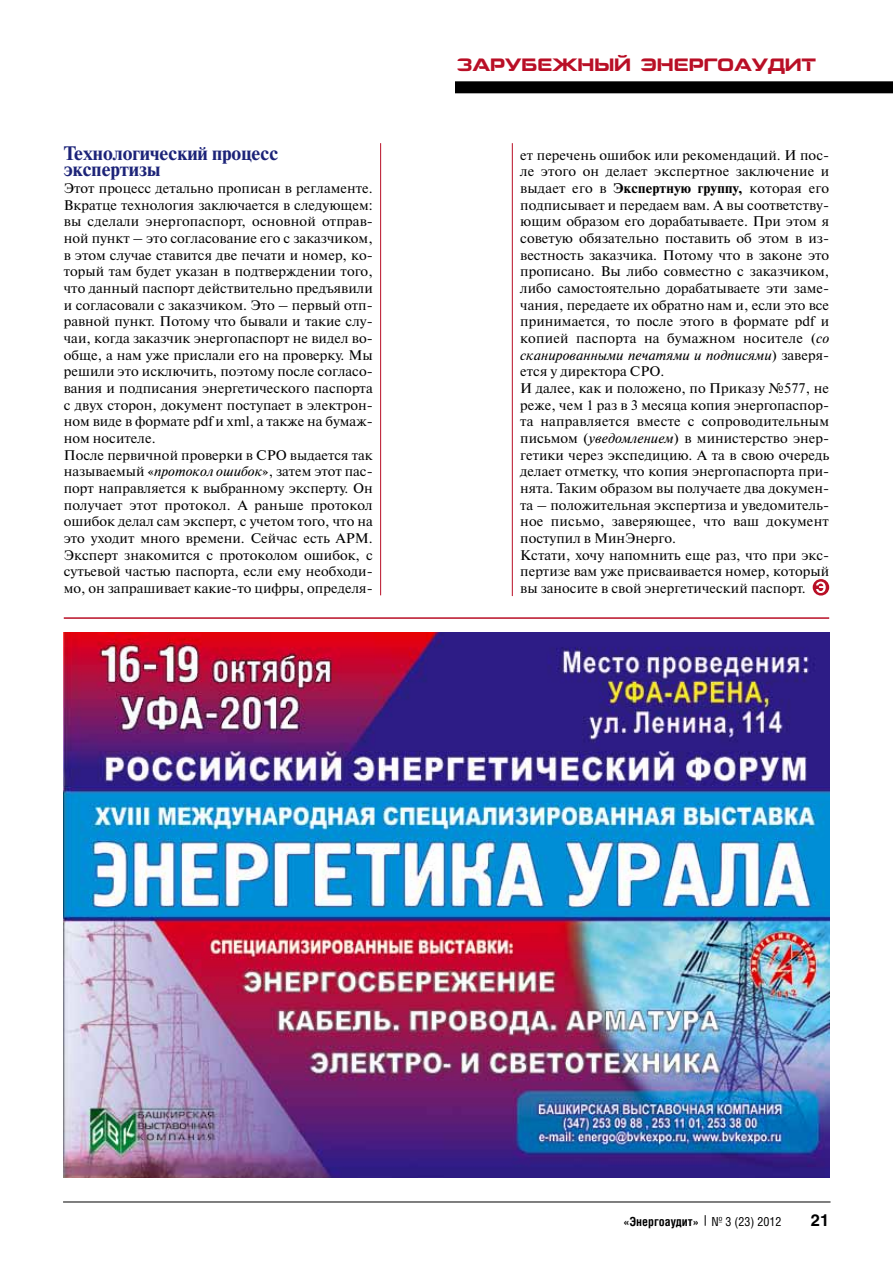
<style>
.page{position:relative;width:893px;height:1263px;background:#fff}
.page>*{position:absolute;margin:0;border:0;box-sizing:border-box;transform-origin:0 0}
.t1{font:700 19.5px/16.6px "Newton C";color:#1c2378}
.t2{font:18px "Mania Extended C";color:#b90f26}
.t3{font:700 16.5px "AG Letterica C";color:#000}
.t4{font:13.95px/16.6px "Newton C";color:#000}
.t5{font:700 12px "AG Letterica Condensed C";color:#000}
.s1{font-style:italic}
.s2{font-weight:700}
.s3{font-weight:400}
</style>
<div class="page">
<div style="left:455px;top:81px;width:438px;height:12px;background:#000"></div>
<hr style="left:63px;top:1201px;width:767px;height:1px;background:#000">
<hr style="left:64px;top:617px;width:765px;height:2px;background:#b90f26">
<div style="left:813px;top:579px;width:16px;height:16px;background:#b90f26;border-radius:50%"></div>
<svg style="left:816px;top:582px;width:10px;height:11px"></svg>
<hr style="left:380px;top:143px;width:1px;height:452px;background:#b90f26">
<hr style="left:512px;top:143px;width:1px;height:453px;background:#b90f26">
<img style="left:64px;top:632px;width:765px;height:546px">
<h1 class="t1" style="left:64px;top:145px;width:216px">Технологический процесс экспертизы</h1>
<p class="t4" style="left:64px;top:180px;width:311px">Этот процесс детально прописан в регламенте.<br>Вкратце технология заключается в следующем: вы сделали энергопаспорт, основной отправ&shy;ной пункт – это согласование его с заказчиком, в этом случае ставится две печати и номер, ко&shy;торый там будет указан в подтверждении того, что данный паспорт действительно предъявили и согласовали с заказчиком. Это – первый отп&shy;равной пункт. Потому что бывали и такие слу&shy;чаи, когда заказчик энергопаспорт не видел во&shy;обще, а нам уже прислали его на проверку. Мы решили это исключить, поэтому после согласо&shy;вания и подписания энергетического паспорта с двух сторон, документ поступает в электрон&shy;ном виде в формате pdf и xml, а также на бумаж&shy;ном носителе.<br>После первичной проверки в СРО выдается так называемый «<span class="s1">протокол ошибок</span>», затем этот пас&shy;порт направляется к выбранному эксперту. Он получает этот протокол. А раньше протокол ошибок делал сам эксперт, с учетом того, что на это уходит много времени. Сейчас есть АРМ.<br>Эксперт знакомится с протоколом ошибок, с сутьевой частью паспорта, если ему необходи&shy;мо, он запрашивает какие-то цифры, определя-</p>
<p class="t2" style="left:456px;top:54px;width:361px">ЗАРУБЕЖНЫЙ ЭНЕРГОАУДИТ</p>
<p class="t4" style="left:520px;top:147px;width:311px">ет перечень ошибок или рекомендаций. И пос&shy;ле этого он делает экспертное заключение и выдает его в <span class="s2">Экспертную группу,</span> которая его подписывает и передаем вам. А вы соответству&shy;ющим образом его дорабатываете. При этом я советую обязательно поставить об этом в из&shy;вестность заказчика. Потому что в законе это прописано. Вы либо совместно с заказчиком, либо самостоятельно дорабатываете эти заме&shy;чания, передаете их обратно нам и, если это все принимается, то после этого в формате pdf и копией паспорта на бумажном носителе (<span class="s1">со сканированными печатями и подписями</span>) заверя&shy;ется у директора СРО.<br>И далее, как и положено, по Приказу №577, не реже, чем 1 раз в 3 месяца копия энергопаспор&shy;та направляется вместе с сопроводительным письмом (<span class="s1">уведомлением</span>) в министерство энер&shy;гетики через экспедицию. А та в свою очередь делает отметку, что копия энергопаспорта при&shy;нята. Таким образом вы получаете два докумен&shy;та – положительная экспертиза и уведомитель&shy;ное письмо, заверяющее, что ваш документ поступил в МинЭнерго.<br>Кстати, хочу напомнить еще раз, что при экс&shy;пертизе вам уже присваивается номер, который вы заносите в свой энергетический паспорт.</p>
<p class="t5" style="left:623px;top:1214px;width:160px">«Энергоаудит» <span class="s3">№ 3 (23) 2012</span></p>
<p class="t3" style="left:811px;top:1211px;width:20px">21</p>
</div>
